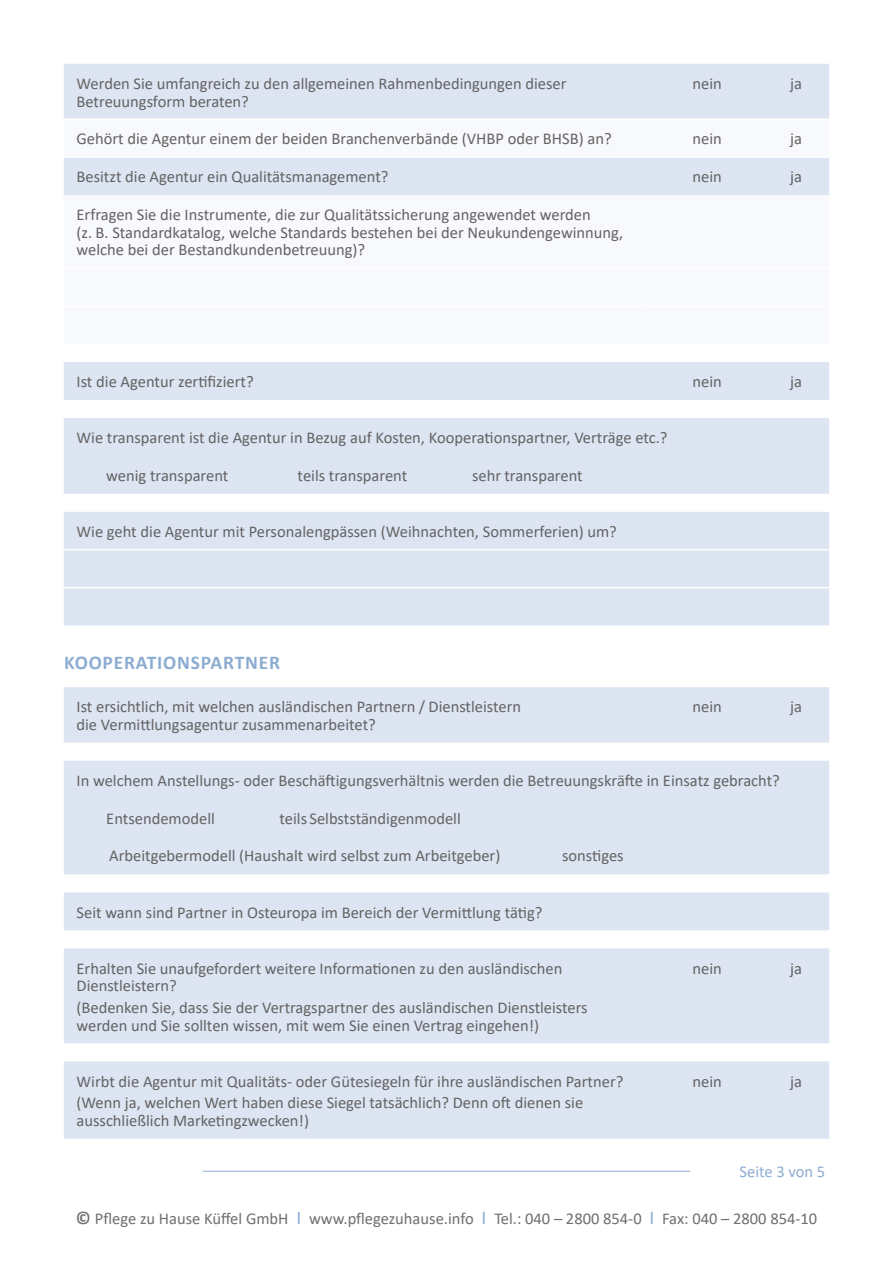
<style>
.page{position:relative;width:893px;height:1263px;background:#fff}
.page>*{position:absolute;margin:0;border:0;box-sizing:border-box;transform-origin:0 0}
.t1{font:700 19.5px "Calibri";letter-spacing:.04em;color:#8dacd2}
.t2{font:16.5px/17.5px "Calibri";color:#646363}
.t3{font:16.5px "Calibri";color:#706f6f}
.t4{font:16.5px "Calibri";color:#8dacd2}
.s1{font-weight:700;font-size:18px}
.s2{font-size:19.5px;color:#8dacd2}
</style>
<div class="page">
<hr style="left:203px;top:1171px;width:487px;height:1px;background:#8dacd2">
<div style="left:64px;top:64px;width:765px;height:55px;background:#dde5f3"></div>
<div style="left:64px;top:158px;width:765px;height:37px;background:#dde5f3"></div>
<div style="left:64px;top:362px;width:765px;height:38px;background:#dde5f3"></div>
<div style="left:64px;top:948px;width:765px;height:95px;background:#dde5f3"></div>
<div style="left:64px;top:1061px;width:765px;height:78px;background:#dde5f3"></div>
<div style="left:64px;top:418px;width:765px;height:76px;background:#dde5f3"></div>
<div style="left:64px;top:761px;width:765px;height:113px;background:#dde5f3"></div>
<div style="left:64px;top:512px;width:765px;height:113px;background:#dde5f3"></div>
<hr style="left:64px;top:549px;width:581px;height:1px;background:#fff">
<hr style="left:645px;top:549px;width:39px;height:1px;background:#fff">
<hr style="left:684px;top:549px;width:51px;height:1px;background:#fff">
<hr style="left:735px;top:549px;width:42px;height:1px;background:#fff">
<hr style="left:777px;top:549px;width:52px;height:1px;background:#fff">
<hr style="left:64px;top:587px;width:581px;height:1px;background:#fff">
<hr style="left:645px;top:587px;width:39px;height:1px;background:#fff">
<hr style="left:684px;top:587px;width:51px;height:1px;background:#fff">
<hr style="left:735px;top:587px;width:42px;height:1px;background:#fff">
<hr style="left:777px;top:587px;width:52px;height:1px;background:#fff">
<div style="left:64px;top:687px;width:765px;height:56px;background:#dde5f3"></div>
<div style="left:64px;top:892px;width:765px;height:38px;background:#dde5f3"></div>
<p class="t2" style="left:77px;top:74px;width:492px">Werden Sie umfangreich zu den allgemeinen Rahmenbedingungen dieser<br>Betreuungsform beraten?</p>
<p class="t2" style="left:692px;top:74px;width:31px">nein</p>
<p class="t2" style="left:790px;top:74px;width:13px">ja</p>
<p class="t2" style="left:77px;top:130px;width:537px">Gehört die Agentur einem der beiden Branchenverbände (VHBP oder BHSB) an?</p>
<p class="t2" style="left:692px;top:130px;width:31px">nein</p>
<p class="t2" style="left:790px;top:130px;width:13px">ja</p>
<p class="t2" style="left:77px;top:168px;width:313px">Besitzt die Agentur ein Qualitätsmanagement?</p>
<p class="t2" style="left:692px;top:168px;width:31px">nein</p>
<p class="t2" style="left:790px;top:168px;width:13px">ja</p>
<p class="t2" style="left:77px;top:206px;width:548px">Erfragen Sie die Instrumente, die zur Qualitätssicherung angewendet werden<br>(z. B. Standardkatalog, welche Standards bestehen bei der Neukundengewinnung, welche bei der Bestandkundenbetreuung)?</p>
<p class="t2" style="left:77px;top:372px;width:179px">Ist die Agentur zertifiziert?</p>
<p class="t2" style="left:692px;top:372px;width:31px">nein</p>
<p class="t2" style="left:790px;top:372px;width:13px">ja</p>
<p class="t2" style="left:77px;top:428px;width:593px">Wie transparent ist die Agentur in Bezug auf Kosten, Kooperationspartner, Verträge etc.?</p>
<p class="t2" style="left:106px;top:466px;width:124px">wenig transparent</p>
<p class="t2" style="left:298px;top:466px;width:111px">teils transparent</p>
<p class="t2" style="left:472px;top:466px;width:112px">sehr transparent</p>
<p class="t2" style="left:77px;top:522px;width:542px">Wie geht die Agentur mit Personalengpässen (Weihnachten, Sommerferien) um?</p>
<p class="t1" style="left:64px;top:649px;width:217px">KOOPERATIONSPARTNER</p>
<p class="t2" style="left:77px;top:698px;width:446px">Ist ersichtlich, mit welchen ausländischen Partnern / Dienstleistern die Vermittlungsagentur zusammenarbeitet?</p>
<p class="t2" style="left:692px;top:698px;width:31px">nein</p>
<p class="t2" style="left:790px;top:698px;width:13px">ja</p>
<p class="t2" style="left:77px;top:771px;width:705px">In welchem Anstellungs- oder Beschäftigungsverhältnis werden die Betreuungskräfte in Einsatz gebracht?</p>
<p class="t2" style="left:106px;top:809px;width:110px">Entsendemodell</p>
<p class="t2" style="left:280px;top:809px;width:183px">teils Selbstständigenmodell</p>
<p class="t2" style="left:109px;top:846px;width:393px">Arbeitgebermodell (Haushalt wird selbst zum Arbeitgeber)</p>
<p class="t2" style="left:77px;top:903px;width:467px">Seit wann sind Partner in Osteuropa im Bereich der Vermittlung tätig?</p>
<p class="t2" style="left:562px;top:846px;width:63px">sonstiges</p>
<p class="t2" style="left:77px;top:959px;width:487px">Erhalten Sie unaufgefordert weitere Informationen zu den ausländischen<br>Dienstleistern?</p>
<p class="t2" style="left:77px;top:998px;width:513px">(Bedenken Sie, dass Sie der Vertragspartner des ausländischen Dienstleisters werden und Sie sollten wissen, mit wem Sie einen Vertrag eingehen!)</p>
<p class="t2" style="left:77px;top:1070px;width:548px;line-height:21.9px">Wirbt die Agentur mit Qualitäts- oder Gütesiegeln für ihre ausländischen Partner? (Wenn ja, welchen Wert haben diese Siegel tatsächlich? Denn oft dienen sie</p>
<p class="t2" style="left:77px;top:1111px;width:234px">ausschließlich Marketingzwecken!)</p>
<p class="t2" style="left:692px;top:959px;width:31px">nein</p>
<p class="t2" style="left:790px;top:959px;width:13px">ja</p>
<p class="t2" style="left:692px;top:1072px;width:31px">nein</p>
<p class="t2" style="left:790px;top:1072px;width:13px">ja</p>
<p class="t4" style="left:740px;top:1160px;width:87px">Seite 3 von 5</p>
<p class="t3" style="left:76px;top:1206px;width:743px"><span class="s1">©</span> Pflege zu Hause Küffel GmbH <span class="s2">I</span> www.pflegezuhause.info <span class="s2">I</span> Tel.: 040 – 2800 854-0 <span class="s2">I</span> Fax: 040 – 2800 854-10</p>
</div>
